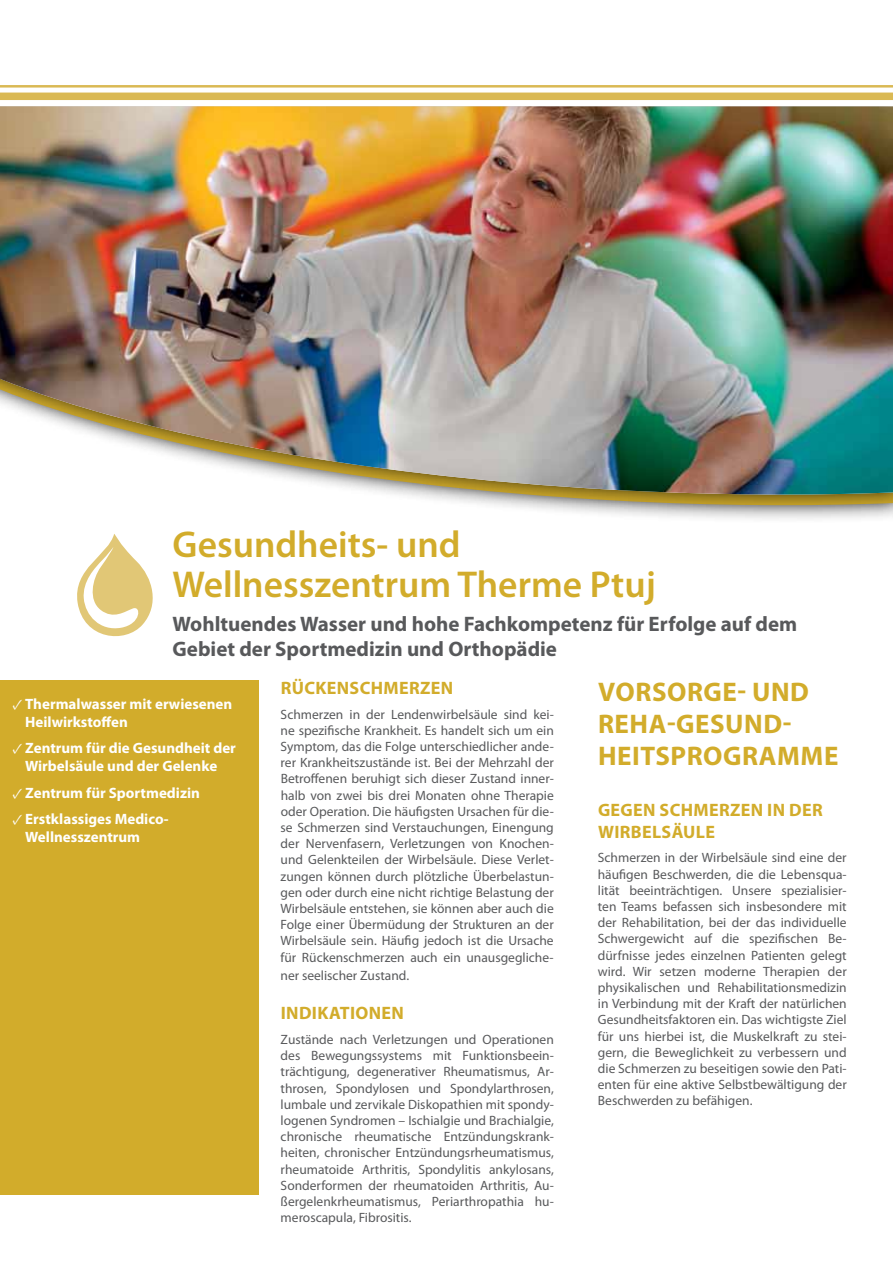
<style>
.page{position:relative;width:893px;height:1263px;background:#fff}
.page>*{position:absolute;margin:0;border:0;box-sizing:border-box;transform-origin:0 0}
.t1{font:600 37.5px/40.5px "Myriad Pro";color:#d2ac2b}
.t2{font:700 27px "Myriad Pro";letter-spacing:.02em;color:#d2ac2b}
.t3{font:700 21px/25.2px "Myriad Pro";color:#58595b}
.t4{font:700 18px "Myriad Pro";letter-spacing:.02em;color:#d2ac2b}
.t5{font:700 15px/18px "Myriad Pro";color:#fff}
.t6{font:13.5px/16.2px "Myriad Pro";color:#58595b;text-align:justify}
.s1{font-family:"Minion Pro";font-weight:400}
</style>
<div class="page">
<div style="left:0;top:98px;width:893px;height:426px;background:#000;opacity:.75"></div>
<div style="left:0;top:680px;width:259px;height:515px;background:#d2ac2b"></div>
<svg style="left:77px;top:534px;width:76px;height:103px"></svg>
<div style="left:0;top:88px;width:893px;height:425px;background:#000;opacity:.75"></div>
<img style="left:0;top:106px;width:892px;height:390px">
<div style="left:0;top:71px;width:893px;height:35px;background:#fff"></div>
<hr style="left:892px;top:93px;width:1px;height:499px;background:#fff">
<hr style="left:0;top:85px;width:893px;height:3px;background:#dab954">
<div style="left:0;top:93px;width:893px;height:7px;background:#dab954"></div>
<h1 class="t1" style="left:173px;top:523px;width:486px">Gesundheits- und<br>Wellnesszentrum Therme Ptuj</h1>
<h3 class="t3" style="left:173px;top:610px;width:626px">Wohltuendes Wasser und hohe Fachkompetenz für Erfolge auf dem<br>Gebiet der Sportmedizin und Orthopädie</h3>
<h3 class="t4" style="left:281px;top:676px;width:47px">RÜCKENS</h3>
<h3 class="t4" style="left:360px;top:676px;width:24px">CHMERZEN</h3>
<p class="t6" style="left:281px;top:706px;width:275px">Schmerzen in der Lendenwirbelsäule sind kei&shy;ne spezifische Krankheit. Es handelt sich um ein Symptom, das die Folge unterschiedlicher ande&shy;rer Krankheitszustände ist. Bei der Mehrzahl der Betroffenen beruhigt sich dieser Zustand inner&shy;halb von zwei bis drei Monaten ohne Therapie oder Operation. Die häufigsten Ursachen für die&shy;se Schmerzen sind Verstauchungen, Einengung der Nervenfasern, Verletzungen von Knochen&shy;und Gelenkteilen der Wirbelsäule. Diese Verlet&shy;zungen können durch plötzliche Überbelastun&shy;gen oder durch eine nicht richtige Belastung der Wirbelsäule entstehen, sie können aber auch die Folge einer Übermüdung der Strukturen an der Wirbelsäule sein. Häufig jedoch ist die Ursache für Rückenschmerzen auch ein unausgegliche-</p>
<p class="t6" style="left:281px;top:967px;width:130px">ner seelischer Zustand.</p>
<h3 class="t4" style="left:281px;top:1001px;width:12px">INDIKATIONEN</h3>
<p class="t6" style="left:281px;top:1031px;width:275px">Zustände nach Verletzungen und Operationen des Bewegungssystems mit Funktionsbeein&shy;trächtigung, degenerativer Rheumatismus, Ar&shy;throsen, Spondylosen und Spondylarthrosen, lumbale und zervikale Diskopathien mit spondy&shy;logenen Syndromen – Ischialgie und Brachialgie, chronische rheumatische Entzündungskrank&shy;heiten, chronischer Entzündungsrheumatismus, rheumatoide Arthritis, Spondylitis ankylosans, Sonderformen der rheumatoiden Arthritis, Au&shy;ßergelenkrheumatismus, Periarthropathia hu&shy;meroscapula, Fibrositis.</p>
<h2 class="t2" style="left:598px;top:674px;width:36px">VORSOR</h2>
<h2 class="t2" style="left:703px;top:674px;width:68px">GE- UND</h2>
<h2 class="t2" style="left:598px;top:706px;width:18px">REHA</h2>
<h2 class="t2" style="left:667px;top:706px;width:47px">-GESUND</h2>
<h2 class="t2" style="left:783px;top:706px;width:10px">-</h2>
<h2 class="t2" style="left:598px;top:739px;width:15px">HEITS</h2>
<h2 class="t2" style="left:671px;top:739px;width:92px">PROGRAMME</h2>
<p class="t5" style="left:25px;top:694px;width:209px;text-indent:-13px"><span class="s1">✓</span> Thermalwasser mit erwiesenen<br>Heilwirkstoffen</p>
<p class="t5" style="left:13px;top:739px;width:225px;text-align:center"><span class="s1">✓</span> Zentrum für die Gesundheit der<br>Wirbelsäule und der Gelenke</p>
<p class="t5" style="left:13px;top:783px;width:189px"><span class="s1">✓</span> Zentrum für Sportmedizin</p>
<p class="t5" style="left:25px;top:810px;width:145px;text-indent:-13px"><span class="s1">✓</span> Erstklassiges Medico-<br>Wellnesszentrum</p>
<h3 class="t4" style="left:598px;top:798px;width:96px">GEGEN SCHMERZEN</h3>
<h3 class="t4" style="left:767px;top:798px;width:34px">IN DER</h3>
<h3 class="t4" style="left:598px;top:820px;width:117px">WIRBELSÄULE</h3>
<p class="t6" style="left:598px;top:850px;width:250px">Schmerzen in der Wirbelsäule sind eine der häufigen Beschwerden, die die Lebensqua&shy;lität beeinträchtigen. Unsere spezialisier&shy;ten Teams befassen sich insbesondere mit der Rehabilitation, bei der das individuelle Schwergewicht auf die spezifischen Be&shy;dürfnisse jedes einzelnen Patienten gelegt wird. Wir setzen moderne Therapien der physikalischen und Rehabilitationsmedizin in Verbindung mit der Kraft der natürlichen Gesundheitsfaktoren ein. Das wichtigste Ziel für uns hierbei ist, die Muskelkraft zu stei&shy;gern, die Beweglichkeit zu verbessern und die Schmerzen zu beseitigen sowie den Pati&shy;enten für eine aktive Selbstbewältigung der Beschwerden zu befähigen.</p>
</div>
